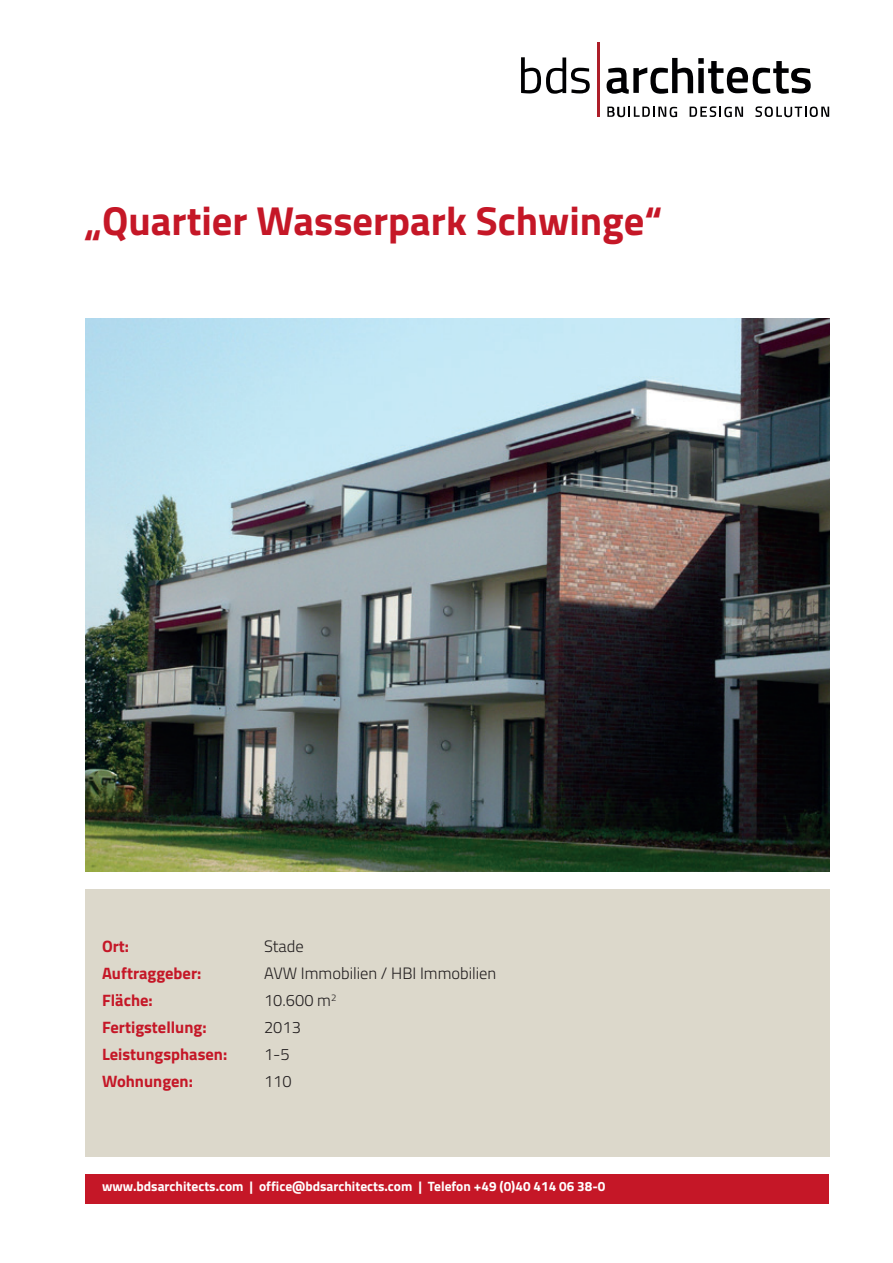
<style>
.page{position:relative;width:893px;height:1263px;background:#fff}
.page>*{position:absolute;margin:0;border:0;box-sizing:border-box;transform-origin:0 0}
.t1{font:700 40.5px "Titillium";color:#c51727}
.t2{font:700 16.5px "Titillium";color:#c51727}
.t3{font:300 16.5px "Titillium";color:#231f20}
.t4{font:700 13.5px "Titillium";color:#fff}
</style>
<div class="page">
<div style="left:85px;top:1174px;width:743px;height:29px;background:#c51727"></div>
<svg style="left:607px;top:107px;width:70px;height:10px"></svg>
<svg style="left:690px;top:106px;width:53px;height:11px"></svg>
<svg style="left:755px;top:106px;width:74px;height:11px"></svg>
<svg style="left:521px;top:57px;width:69px;height:37px"></svg>
<svg style="left:607px;top:58px;width:204px;height:36px"></svg>
<hr style="left:597px;top:43px;width:2px;height:74px;background:#ad1e29">
<div style="left:85px;top:889px;width:744px;height:268px;background:#dcd8cb"></div>
<img style="left:85px;top:319px;width:744px;height:553px">
<h1 class="t1" style="left:85px;top:189px;width:579px">„Quartier Wasserpark Schwinge“</h1>
<p class="t2" style="left:102px;top:934px;width:29px">Ort:</p>
<p class="t3" style="left:264px;top:934px;width:41px">Stade</p>
<p class="t2" style="left:102px;top:961px;width:101px">Auftraggeber:</p>
<p class="t3" style="left:264px;top:961px;width:234px">AVW Immobilien / HBI Immobilien</p>
<p class="t2" style="left:102px;top:988px;width:52px">Fläche:</p>
<p class="t3" style="left:264px;top:988px;width:74px">10.600 m<sup>2</sup></p>
<p class="t2" style="left:102px;top:1015px;width:106px">Fertigstellung:</p>
<p class="t3" style="left:264px;top:1015px;width:38px">2013</p>
<p class="t2" style="left:102px;top:1042px;width:127px">Leistungsphasen:</p>
<p class="t3" style="left:264px;top:1042px;width:27px">1-5</p>
<p class="t2" style="left:102px;top:1069px;width:92px">Wohnungen:</p>
<p class="t3" style="left:264px;top:1069px;width:29px">110</p>
<p class="t4" style="left:102px;top:1176px;width:505px">www.bdsarchitects.com | office@bdsarchitects.com | Telefon +49 (0)40 414 06 38-0</p>
</div>
